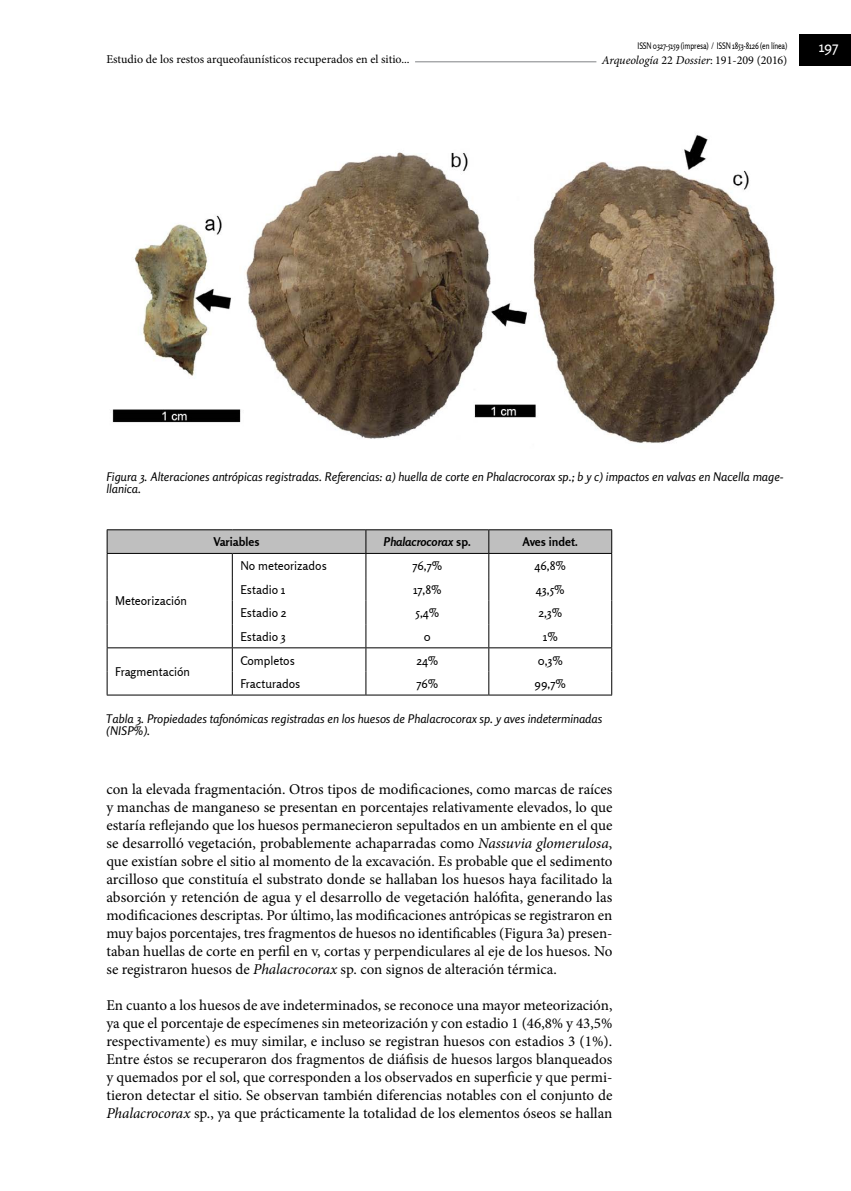
<style>
.page{position:relative;width:851px;height:1191px;background:#fff}
.page>*{position:absolute;margin:0;border:0;box-sizing:border-box;transform-origin:0 0}
.t1{font:15px/18px "Minion Pro";color:#000;text-align:justify}
.t2{font:15px "Rosario";color:#fff}
.t3{font:italic 12px/12px "Rosario";color:#000}
.t4{font:12px "Rosario";color:#000}
.t5{font:12px "Minion Pro";color:#000}
.t6{font:italic 12px "Minion Pro";letter-spacing:-.005em;color:#000}
.t7{font:700 12px "Rosario";color:#000}
.t8{font:italic 700 12px "Rosario";color:#000}
.t9{font:9px "Rosario";letter-spacing:-.02em;color:#000;scale:.8 1}
.s1{font-style:normal}
.s2{font-style:italic}
</style>
<div class="page">
<hr style="left:112px;top:61px;width:616px;height:1px;background:#808285">
<div style="left:596px;top:53px;width:191px;height:15px;background:#fff"></div>
<div style="left:799px;top:35px;width:51px;height:31px;background:#000"></div>
<div style="left:106px;top:52px;width:309px;height:15px;background:#fff"></div>
<hr style="left:107px;top:694px;width:125px;height:1px;background:#000">
<hr style="left:232px;top:694px;width:134px;height:1px;background:#000">
<hr style="left:366px;top:694px;width:122px;height:1px;background:#000">
<hr style="left:488px;top:694px;width:124px;height:1px;background:#000">
<hr style="left:107px;top:529px;width:125px;height:1px;background:#000">
<svg style="left:107px;top:530px;width:505px;height:164px"></svg>
<hr style="left:232px;top:529px;width:134px;height:1px;background:#000">
<hr style="left:366px;top:529px;width:122px;height:1px;background:#000">
<hr style="left:488px;top:529px;width:124px;height:1px;background:#000">
<hr style="left:107px;top:553px;width:125px;height:1px;background:#000">
<hr style="left:232px;top:553px;width:134px;height:1px;background:#000">
<hr style="left:366px;top:553px;width:122px;height:1px;background:#000">
<hr style="left:488px;top:553px;width:124px;height:1px;background:#000">
<img style="left:112px;top:135px;width:664px;height:308px">
<p class="t5" style="left:106px;top:51px;width:305px">Estudio de los restos arqueofaunísticos recuperados en el sitio...</p>
<p class="t9" style="left:637px;top:41px;width:188px">ISSN 0327-5159 (impresa) / ISSN 1853-8126 (en línea)</p>
<p class="t6" style="left:601px;top:52px;width:187px">Arqueología <span class="s1">22</span> Dossier<span class="s1">: 191-209 (2016)</span></p>
<p class="t2" style="left:818px;top:38px;width:21px">197</p>
<p class="t3" style="left:106px;top:471px;width:679px">Figura 3. Alteraciones antrópicas registradas. Referencias: a) huella de corte en Phalacrocorax sp.; b y c) impactos en valvas en Nacella mage&shy;llanica.</p>
<p class="t4" style="left:115px;top:594px;width:73px">Meteorización</p>
<p class="t7" style="left:213px;top:534px;width:48px">Variables</p>
<p class="t8" style="left:384px;top:534px;width:88px">Phalacrocorax <span class="s1">sp.</span></p>
<p class="t7" style="left:522px;top:534px;width:57px">Aves indet.</p>
<p class="t4" style="left:240px;top:558px;width:88px">No meteorizados</p>
<p class="t4" style="left:412px;top:558px;width:31px">76,7%</p>
<p class="t4" style="left:534px;top:558px;width:33px">46,8%</p>
<p class="t4" style="left:240px;top:582px;width:47px">Estadio 1</p>
<p class="t4" style="left:413px;top:582px;width:30px">17,8%</p>
<p class="t4" style="left:536px;top:582px;width:30px">43,5%</p>
<p class="t4" style="left:240px;top:606px;width:48px">Estadio 2</p>
<p class="t4" style="left:415px;top:606px;width:25px">5,4%</p>
<p class="t4" style="left:538px;top:606px;width:25px">2,3%</p>
<p class="t4" style="left:240px;top:629px;width:47px">Estadio 3</p>
<p class="t4" style="left:424px;top:629px;width:8px">0</p>
<p class="t4" style="left:542px;top:629px;width:16px">1%</p>
<p class="t4" style="left:240px;top:653px;width:56px">Completos</p>
<p class="t4" style="left:416px;top:653px;width:23px">24%</p>
<p class="t4" style="left:537px;top:653px;width:27px">0,3%</p>
<p class="t4" style="left:240px;top:676px;width:61px">Fracturados</p>
<p class="t4" style="left:416px;top:676px;width:23px">76%</p>
<p class="t4" style="left:534px;top:676px;width:33px">99,7%</p>
<p class="t3" style="left:106px;top:712px;width:497px">Tabla 3. Propiedades tafonómicas registradas en los huesos de Phalacrocorax sp. y aves indeterminadas (NISP%).</p>
<p class="t4" style="left:115px;top:665px;width:76px">Fragmentación</p>
<p class="t1" style="left:106px;top:780px;width:507px">con la elevada fragmentación. Otros tipos de modificaciones, como marcas de raíces y manchas de manganeso se presentan en porcentajes relativamente elevados, lo que estaría reflejando que los huesos permanecieron sepultados en un ambiente en el que se desarrolló vegetación, probablemente achaparradas como <span class="s2">Nassuvia glomerulosa</span>, que existían sobre el sitio al momento de la excavación. Es probable que el sedimento arcilloso que constituía el substrato donde se hallaban los huesos haya facilitado la absorción y retención de agua y el desarrollo de vegetación halófita, generando las modificaciones descriptas. Por último, las modificaciones antrópicas se registraron en muy bajos porcentajes, tres fragmentos de huesos no identificables (Figura 3a) presen&shy;taban huellas de corte en perfil en v, cortas y perpendiculares al eje de los huesos. No se registraron huesos de <span class="s2">Phalacrocorax</span> sp. con signos de alteración térmica.</p>
<p class="t1" style="left:106px;top:996px;width:507px">En cuanto a los huesos de ave indeterminados, se reconoce una mayor meteorización, ya que el porcentaje de especímenes sin meteorización y con estadio 1 (46,8% y 43,5% respectivamente) es muy similar, e incluso se registran huesos con estadios 3 (1%).<br>Entre éstos se recuperaron dos fragmentos de diáfisis de huesos largos blanqueados y quemados por el sol, que corresponden a los observados en superficie y que permi&shy;tieron detectar el sitio. Se observan también diferencias notables con el conjunto de <span class="s2">Phalacrocorax</span> sp., ya que prácticamente la totalidad de los elementos óseos se hallan</p>
</div>
